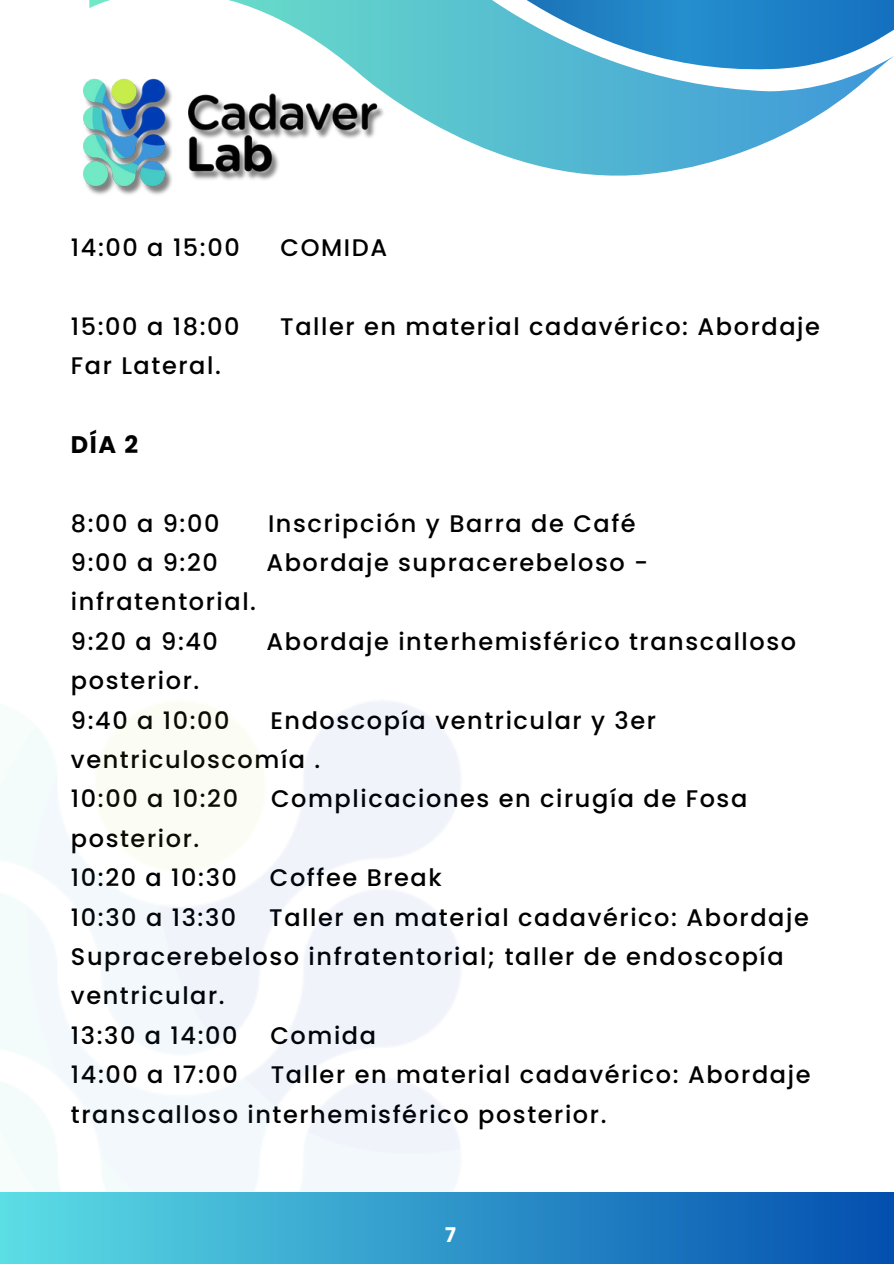
<style>
.page{position:relative;width:894px;height:1264px;background:#fff}
.page>*{position:absolute;margin:0;border:0;box-sizing:border-box;transform-origin:0 0}
.t1{font:500 24px/39.3px "Poppins";letter-spacing:.065em;color:#000}
.t2{font:700 24px "Poppins";color:#000}
.t3{font:700 20.25px "Poppins";color:#fff}
</style>
<div class="page">
<svg style="left:89px;top:0;width:804px;height:176px"></svg>
<img style="left:83px;top:76px;width:315px;height:119px">
<div style="left:0;top:1192px;width:893px;height:71px;background:linear-gradient(to right,#5cdee5,#034faf)"></div>
<p class="t1" style="left:71px;top:228px;width:170px">14:00 a 15:00</p>
<p class="t1" style="left:280px;top:228px;width:108px">COMIDA</p>
<p class="t1" style="left:71px;top:306px;width:170px">15:00 a 18:00</p>
<p class="t1" style="left:280px;top:306px;width:541px">Taller en material cadavérico: Abordaje</p>
<p class="t1" style="left:71px;top:346px;width:151px">Far Lateral.</p>
<p class="t2" style="left:71px;top:427px;width:69px">DÍA2</p>
<p class="t1" style="left:71px;top:503px;width:150px">8:00 a 9:00</p>
<p class="t1" style="left:268px;top:503px;width:369px">Inscripción y Barra de Café</p>
<h1 class="t1" style="left:71px;top:543px;width:148px">9:00 a 9:20</h1>
<h1 class="t1" style="left:266px;top:543px;width:383px">Abordaje supracerebeloso -</h1>
<h1 class="t1" style="left:71px;top:582px;width:187px">infratentorial.</h1>
<p class="t1" style="left:71px;top:621px;width:148px">9:20 a 9:40</p>
<p class="t1" style="left:266px;top:621px;width:531px">Abordaje interhemisférico transcalloso</p>
<p class="t1" style="left:71px;top:661px;width:130px">posterior.</p>
<p class="t1" style="left:71px;top:700px;width:160px">9:40 a 10:00</p>
<p class="t1" style="left:71px;top:700px;width:586px;text-indent:199px">Endoscopía ventricular y 3er ventriculoscomía .</p>
<p class="t1" style="left:71px;top:779px;width:169px">10:00 a 10:20</p>
<p class="t1" style="left:271px;top:779px;width:477px">Complicaciones en cirugía de Fosa</p>
<p class="t1" style="left:71px;top:818px;width:130px">posterior.</p>
<p class="t1" style="left:71px;top:858px;width:167px">10:20 a 10:30</p>
<p class="t1" style="left:270px;top:858px;width:173px">Coffee Break</p>
<p class="t1" style="left:71px;top:897px;width:167px">10:30 a 13:30</p>
<p class="t1" style="left:71px;top:897px;width:739px;text-indent:198px">Taller en material cadavérico: Abordaje<br>Supracerebeloso infratentorial; taller de endoscopía ventricular.</p>
<p class="t1" style="left:71px;top:1015px;width:168px">13:30 a 14:00</p>
<p class="t1" style="left:270px;top:1015px;width:107px">Comida</p>
<p class="t1" style="left:71px;top:1055px;width:168px">14:00 a 17:00</p>
<p class="t1" style="left:71px;top:1055px;width:740px;text-indent:200px">Taller en material cadavérico: Abordaje transcalloso interhemisférico posterior.</p>
<p class="t3" style="left:445px;top:1221px;width:12px">7</p>
</div>
